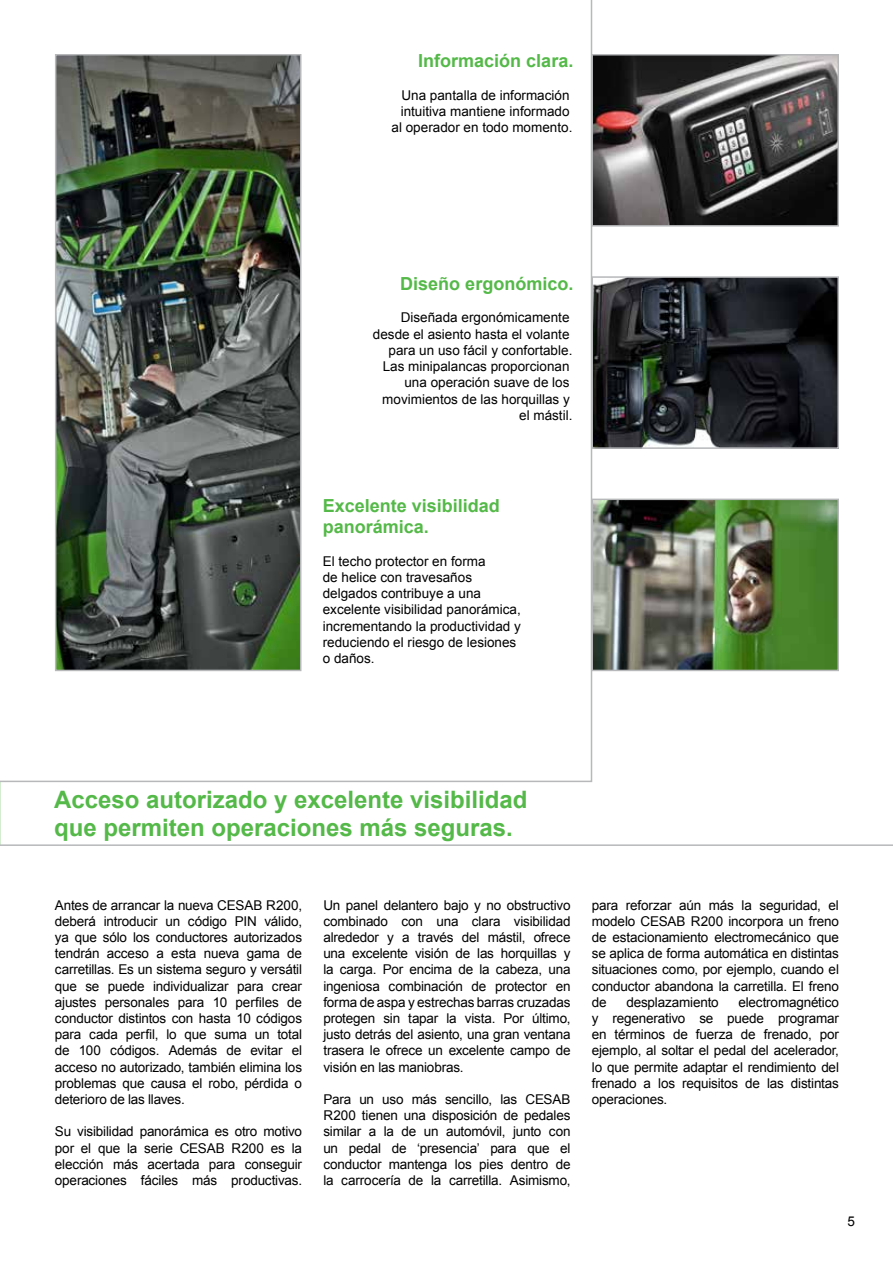
<style>
.page{position:relative;width:893px;height:1263px;background:#fff}
.page>*{position:absolute;margin:0;border:0;box-sizing:border-box;transform-origin:0 0}
.t1{font:700 24px/28.5px "Arial";color:#54b948}
.t2{font:700 18px/21.6px "Arial";color:#54b948}
.t3{font:13.5px/16.2px "Arial";color:#000;text-align:justify}
</style>
<div class="page">
<hr style="left:0;top:844px;width:893px;height:2px;background:#b6b8ba">
<svg style="left:0;top:0;width:593px;height:783px"></svg>
<img style="left:58px;top:57px;width:240px;height:611px">
<div style="left:55px;top:54px;width:246px;height:617px;border:2px solid #b6b8ba"></div>
<img style="left:594px;top:57px;width:242px;height:167px">
<div style="left:591px;top:54px;width:248px;height:173px;border:2px solid #b6b8ba"></div>
<img style="left:594px;top:279px;width:242px;height:167px">
<div style="left:591px;top:276px;width:248px;height:173px;border:2px solid #b6b8ba"></div>
<img style="left:594px;top:502px;width:242px;height:166px">
<div style="left:591px;top:499px;width:248px;height:172px;border:2px solid #b6b8ba"></div>
<h2 class="t2" style="left:418px;top:51px;width:157px">Información clara.</h2>
<p class="t3" style="left:392px;top:87px;width:182px;text-align:center">Una pantalla de información intuitiva mantiene informado al operador en todo momento.</p>
<h2 class="t2" style="left:400px;top:274px;width:175px">Diseño ergonómico.</h2>
<p class="t3" style="left:373px;top:310px;width:201px;text-align:right">Diseñada ergonómicamente desde el asiento hasta el volante para un uso fácil y confortable.<br>Las minipalancas proporcionan una operación suave de los movimientos de las horquillas y el mástil.</p>
<h2 class="t2" style="left:323px;top:495px;width:179px">Excelente visibilidad panorámica.</h2>
<p class="t3" style="left:323px;top:553px;width:200px;text-align:left">El techo protector en forma<br>de helice con travesaños delgados contribuye a una excelente visibilidad panorámica, incrementando la productividad y reduciendo el riesgo de lesiones o daños.</p>
<h1 class="t1" style="left:54px;top:786px;width:475px">Acceso autorizado y excelente visibilidad que permiten operaciones más seguras.</h1>
<p class="t3" style="left:55px;top:897px;width:249px">Antes de arrancar la nueva CESAB R200, deberá introducir un código PIN válido, ya que sólo los conductores autorizados tendrán acceso a esta nueva gama de carretillas. Es un sistema seguro y versátil que se puede individualizar para crear ajustes personales para 10 perfiles de conductor distintos con hasta 10 códigos para cada perfil, lo que suma un total de 100 códigos. Además de evitar el acceso no autorizado, también elimina los problemas que causa el robo, pérdida o deterioro de las llaves.</p>
<p class="t3" style="left:55px;top:1124px;width:249px">Su visibilidad panorámica es otro motivo por el que la serie CESAB R200 es la elección más acertada para conseguir operaciones fáciles más productivas.</p>
<p class="t3" style="left:323px;top:897px;width:249px">Un panel delantero bajo y no obstructivo combinado con una clara visibilidad alrededor y a través del mástil, ofrece una excelente visión de las horquillas y la carga. Por encima de la cabeza, una ingeniosa combinación de protector en forma de aspa y estrechas barras cruzadas protegen sin tapar la vista. Por último, justo detrás del asiento, una gran ventana trasera le ofrece un excelente campo de visión en las maniobras.</p>
<p class="t3" style="left:323px;top:1091px;width:249px">Para un uso más sencillo, las CESAB R200 tienen una disposición de pedales similar a la de un automóvil, junto con un pedal de ‘presencia’ para que el conductor mantenga los pies dentro de la carrocería de la carretilla. Asimismo,</p>
<p class="t3" style="left:592px;top:897px;width:249px">para reforzar aún más la seguridad, el modelo CESAB R200 incorpora un freno de estacionamiento electromecánico que se aplica de forma automática en distintas situaciones como, por ejemplo, cuando el conductor abandona la carretilla. El freno de</p>
<p class="t3" style="left:592px;top:994px;width:249px;text-indent:147px">electromagnético y regenerativo se puede programar en términos de fuerza de frenado, por ejemplo, al soltar el pedal del acelerador, lo que permite adaptar el rendimiento del frenado a los requisitos de las distintas operaciones.</p>
<p class="t3" style="left:626px;top:994px;width:94px">desplazamiento</p>
<p class="t3" style="left:847px;top:1213px;width:9px">5</p>
</div>
